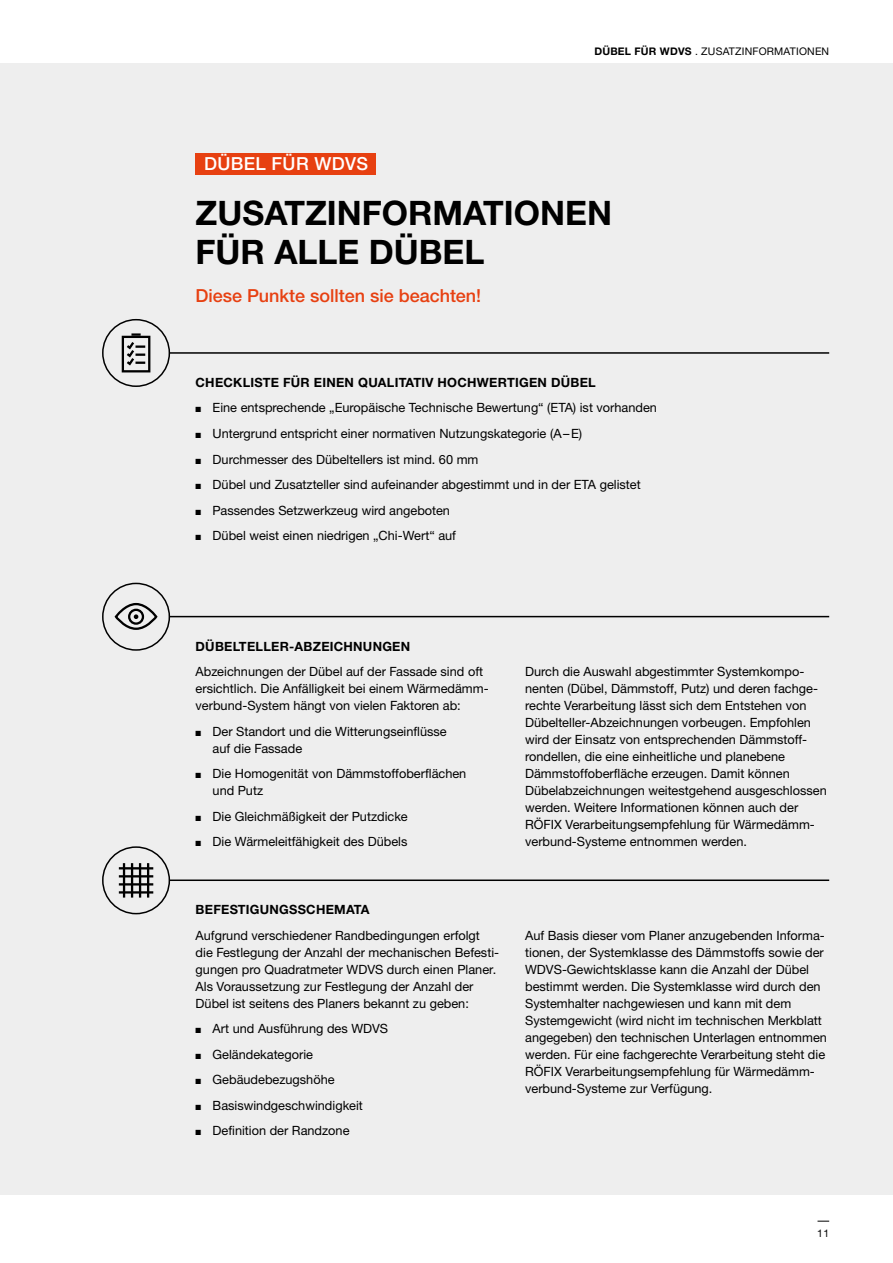
<style>
.page{position:relative;width:893px;height:1263px;background:#fff}
.page>*{position:absolute;margin:0;border:0;box-sizing:border-box;transform-origin:0 0}
.t1{font:700 33.75px/38.2px "Helvetica Neue LTW1 G";color:#000}
.t2{font:500 18px "Helvetica Neue LTW1 G";color:#e74011}
.t3{font:500 18px "Helvetica Neue LTW1 G";letter-spacing:.02em;color:#fff}
.t4{font:12.75px/17px "Helvetica Neue LTW1 G";color:#000}
.t5{font:700 12.75px "Helvetica Neue LTW1 G";letter-spacing:.02em;color:#000}
.t6{font:10.5px "Helvetica Neue LTW1 G";letter-spacing:.02em;color:#000}
.s1{font-weight:700}
</style>
<div class="page">
<svg style="left:817px;top:1221px;width:12px;height:1px"></svg>
<div style="left:0;top:64px;width:893px;height:1131px;background:#eee"></div>
<div style="left:196px;top:153px;width:180px;height:21px;background:#e74011"></div>
<hr style="left:130px;top:352px;width:699px;height:2px;background:#000">
<hr style="left:130px;top:616px;width:699px;height:1px;background:#000">
<hr style="left:130px;top:879px;width:699px;height:2px;background:#000">
<div style="left:103px;top:320px;width:66px;height:66px;background:#eee;border-radius:50%"></div>
<div style="left:122px;top:336px;width:28px;height:36px;border:2px solid #000"></div>
<svg style="left:124px;top:333px;width:21px;height:34px"></svg>
<div style="left:102px;top:319px;width:68px;height:68px;border:2px solid #000;border-radius:50%"></div>
<div style="left:103px;top:583px;width:66px;height:67px;background:#eee;border-radius:50%"></div>
<div style="left:128px;top:609px;width:16px;height:16px;border:2px solid #000;border-radius:50%"></div>
<div style="left:115px;top:603px;width:42px;height:27px;border:2px solid #000;border-radius:50%"></div>
<svg style="left:134px;top:614px;width:4px;height:5px"></svg>
<div style="left:102px;top:583px;width:68px;height:68px;border:2px solid #000;border-radius:50%"></div>
<svg style="left:103px;top:847px;width:66px;height:67px"></svg>
<hr style="left:123px;top:863px;width:2px;height:34px;background:#000">
<hr style="left:131px;top:863px;width:2px;height:34px;background:#000">
<hr style="left:139px;top:863px;width:2px;height:34px;background:#000">
<hr style="left:147px;top:863px;width:2px;height:34px;background:#000">
<hr style="left:119px;top:867px;width:34px;height:2px;background:#000">
<hr style="left:119px;top:875px;width:34px;height:2px;background:#000">
<hr style="left:119px;top:883px;width:34px;height:2px;background:#000">
<hr style="left:119px;top:891px;width:34px;height:2px;background:#000">
<div style="left:102px;top:846px;width:68px;height:68px;border:2px solid #000;border-radius:50%"></div>
<p class="t6" style="left:594px;top:45px;width:236px"><span class="s1">DÜBEL FÜR WDVS</span> . ZUSATZINFORMATIONEN</p>
<h2 class="t3" style="left:204px;top:153px;width:166px">DÜBEL FÜR WDVS</h2>
<h1 class="t1" style="left:196px;top:194px;width:418px">ZUSATZINFORMATIONEN<br>FÜR ALLE DÜBEL</h1>
<h2 class="t2" style="left:196px;top:285px;width:287px">Diese Punkte sollten sie beachten!</h2>
<p class="t5" style="left:196px;top:375px;width:402px">CHECKLISTE FÜR EINEN QUALITATIV HOCHWERTIGEN DÜBEL</p>
<p class="t4" style="left:196px;top:399px;width:463px">■ Eine entsprechende „Europäische Technische Bewertung“ (ETA) ist vorhanden</p>
<p class="t4" style="left:196px;top:425px;width:388px">■ Untergrund entspricht einer normativen Nutzungskategorie (A–E)</p>
<p class="t4" style="left:196px;top:450px;width:284px">■ Durchmesser des Dübeltellers ist mind. 60 mm</p>
<p class="t4" style="left:196px;top:476px;width:447px">■ Dübel und Zusatzteller sind aufeinander abgestimmt und in der ETA gelistet</p>
<p class="t4" style="left:196px;top:501px;width:256px">■ Passendes Setzwerkzeug wird angeboten</p>
<p class="t4" style="left:196px;top:527px;width:262px">■ Dübel weist einen niedrigen „Chi-Wert“ auf</p>
<p class="t5" style="left:196px;top:638px;width:216px">DÜBELTELLER-ABZEICHNUNGEN</p>
<p class="t4" style="left:196px;top:663px;width:295px">Abzeichnungen der Dübel auf der Fassade sind oft ersichtlich. Die Anfälligkeit bei einem Wärmedämm&shy;verbund-System hängt von vielen Faktoren ab:</p>
<p class="t4" style="left:213px;top:722px;width:236px;text-indent:-17px">■ Der Standort und die Witterungseinflüsse auf die Fassade</p>
<p class="t4" style="left:213px;top:765px;width:255px;text-indent:-17px">■ Die Homogenität von Dämmstoffoberflächen und Putz</p>
<p class="t4" style="left:196px;top:808px;width:214px">■ Die Gleichmäßigkeit der Putzdicke</p>
<p class="t4" style="left:196px;top:833px;width:213px">■ Die Wärmeleitfähigkeit des Dübels</p>
<p class="t5" style="left:196px;top:902px;width:175px">BEFESTIGUNGSSCHEMATA</p>
<p class="t4" style="left:196px;top:927px;width:305px">Aufgrund verschiedener Randbedingungen erfolgt die Festlegung der Anzahl der mechanischen Befesti&shy;gungen pro Quadratmeter WDVS durch einen Planer.<br>Als Voraussetzung zur Festlegung der Anzahl der Dübel ist seitens des Planers bekannt zu geben:</p>
<p class="t4" style="left:196px;top:1020px;width:194px">■ Art und Ausführung des WDVS</p>
<p class="t4" style="left:196px;top:1046px;width:119px">■ Geländekategorie</p>
<p class="t4" style="left:196px;top:1071px;width:141px">■ Gebäudebezugshöhe</p>
<p class="t4" style="left:196px;top:1097px;width:169px">■ Basiswindgeschwindigkeit</p>
<p class="t4" style="left:196px;top:1122px;width:155px">■ Definition der Randzone</p>
<p class="t4" style="left:525px;top:663px;width:303px">Durch die Auswahl abgestimmter Systemkompo&shy;nenten (Dübel, Dämmstoff, Putz) und deren fachge&shy;rechte Verarbeitung lässt sich dem Entstehen von Dübelteller-Abzeichnungen vorbeugen. Empfohlen wird der Einsatz von entsprechenden Dämmstoff&shy;rondellen, die eine einheitliche und planebene Dämmstoffoberfläche erzeugen. Damit können Dübelabzeichnungen weitestgehend ausgeschlossen werden. Weitere Informationen können auch der RÖFIX Verarbeitungsempfehlung für Wärmedämm&shy;verbund-Systeme entnommen werden.</p>
<p class="t4" style="left:525px;top:927px;width:303px">Auf Basis dieser vom Planer anzugebenden Informa&shy;tionen, der Systemklasse des Dämmstoffs sowie der WDVS-Gewichtsklasse kann die Anzahl der Dübel bestimmt werden. Die Systemklasse wird durch den Systemhalter nachgewiesen und kann mit dem Systemgewicht (wird nicht im technischen Merkblatt angegeben) den technischen Unterlagen entnommen werden. Für eine fachgerechte Verarbeitung steht die RÖFIX Verarbeitungsempfehlung für Wärmedämm&shy;verbund-Systeme zur Verfügung.</p>
<p class="t6" style="left:817px;top:1227px;width:13px">11</p>
</div>
